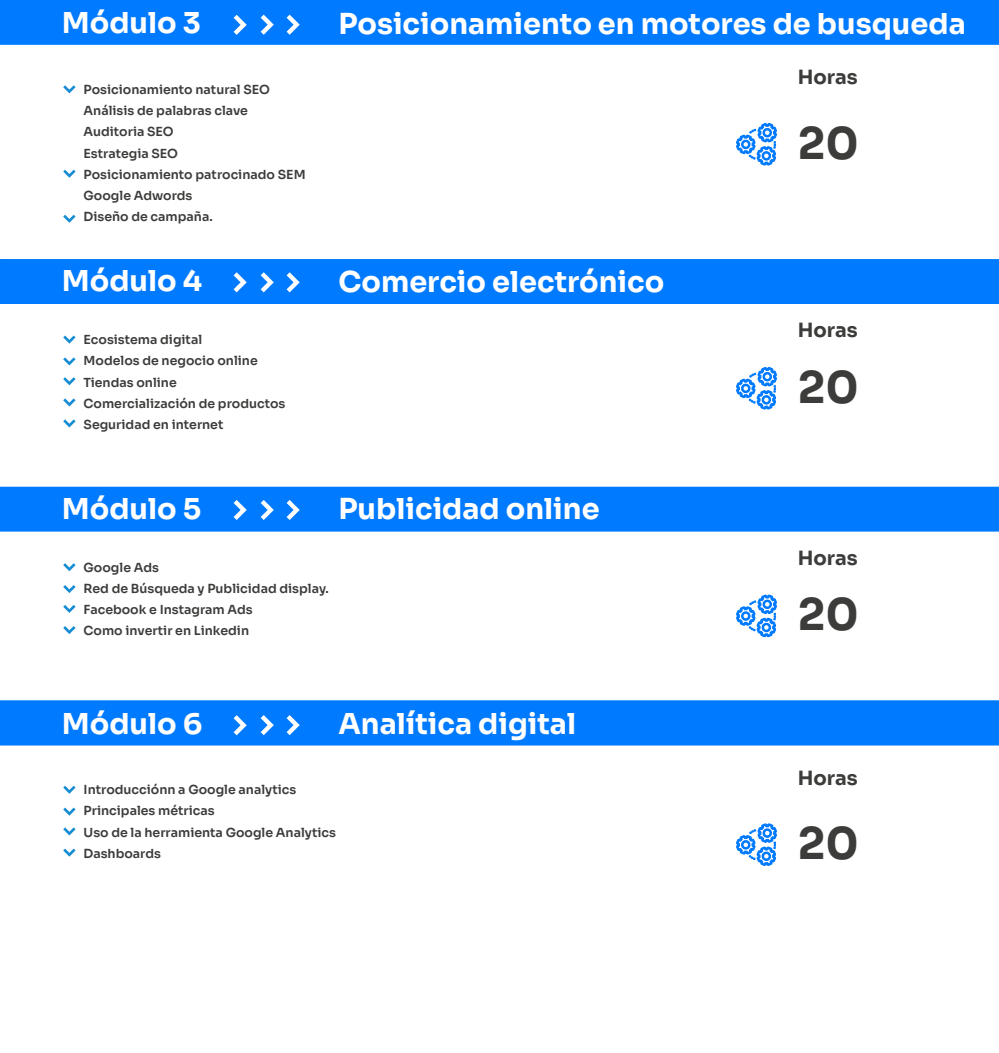
<style>
.page{position:relative;width:999px;height:1053px;background:#fff}
.page>*{position:absolute;margin:0;border:0;box-sizing:border-box;transform-origin:0 0}
.t1{font:43.75px "Sora";color:#3c3c3b}
.t2{font:28.75px "Sora";color:#fff}
.t3{font:19.62px "Sora";color:#3c3c3b}
.t4{font:12.5px/21.2px "Sora";color:#3c3c3b}
</style>
<div class="page">
<div style="left:0;top:701px;width:998px;height:43px;background:#007aff"></div>
<div style="left:0;top:700px;width:998px;height:45px;border:1px solid #007aff"></div>
<svg style="left:233px;top:715px;width:13px;height:20px"></svg>
<svg style="left:260px;top:715px;width:14px;height:20px"></svg>
<svg style="left:286px;top:715px;width:13px;height:20px"></svg>
<svg style="left:736px;top:823px;width:41px;height:43px"></svg>
<svg style="left:63px;top:785px;width:13px;height:8px"></svg>
<svg style="left:63px;top:807px;width:13px;height:8px"></svg>
<svg style="left:63px;top:827px;width:13px;height:8px"></svg>
<svg style="left:63px;top:848px;width:13px;height:8px"></svg>
<div style="left:0;top:0;width:998px;height:45px;background:#007aff"></div>
<div style="left:0;top:259px;width:998px;height:45px;background:#007aff;border:1px solid #007aff"></div>
<svg style="left:233px;top:15px;width:13px;height:20px"></svg>
<svg style="left:233px;top:272px;width:13px;height:20px"></svg>
<svg style="left:260px;top:272px;width:14px;height:20px"></svg>
<svg style="left:286px;top:272px;width:13px;height:20px"></svg>
<svg style="left:260px;top:15px;width:14px;height:20px"></svg>
<svg style="left:286px;top:15px;width:13px;height:20px"></svg>
<svg style="left:736px;top:123px;width:41px;height:43px"></svg>
<svg style="left:63px;top:85px;width:13px;height:8px"></svg>
<svg style="left:63px;top:170px;width:13px;height:8px"></svg>
<svg style="left:63px;top:215px;width:13px;height:8px"></svg>
<svg style="left:63px;top:335px;width:13px;height:8px"></svg>
<svg style="left:63px;top:357px;width:13px;height:8px"></svg>
<svg style="left:63px;top:377px;width:13px;height:8px"></svg>
<svg style="left:63px;top:398px;width:13px;height:8px"></svg>
<svg style="left:63px;top:419px;width:13px;height:8px"></svg>
<svg style="left:736px;top:367px;width:41px;height:43px"></svg>
<div style="left:0;top:486px;width:998px;height:45px;background:#007aff;border:1px solid #007aff"></div>
<svg style="left:233px;top:500px;width:13px;height:20px"></svg>
<svg style="left:260px;top:500px;width:14px;height:20px"></svg>
<svg style="left:286px;top:500px;width:13px;height:20px"></svg>
<svg style="left:63px;top:563px;width:13px;height:8px"></svg>
<svg style="left:63px;top:585px;width:13px;height:8px"></svg>
<svg style="left:63px;top:605px;width:13px;height:8px"></svg>
<svg style="left:63px;top:626px;width:13px;height:8px"></svg>
<svg style="left:736px;top:594px;width:41px;height:44px"></svg>
<h2 class="t2" style="left:62px;top:0;width:141px">Módulo 3</h2>
<h2 class="t2" style="left:338px;top:0;width:628px">Posicionamiento en motores de busqueda</h2>
<p class="t4" style="left:84px;top:77px;width:223px">Posicionamiento natural SEO<br>Análisis de palabras clave<br>Auditoria SEO<br>Estrategia SEO<br>Posicionamiento patrocinado SEM<br>Google Adwords<br>Diseño de campaña.</p>
<h2 class="t2" style="left:62px;top:257px;width:142px">Módulo 4</h2>
<h2 class="t2" style="left:338px;top:257px;width:327px">Comercio electrónico</h2>
<p class="t4" style="left:84px;top:328px;width:203px">Ecosistema digital<br>Modelos de negocio online<br>Tiendas online<br>Comercialización de productos<br>Seguridad en internet</p>
<h2 class="t2" style="left:62px;top:484px;width:141px">Módulo 5</h2>
<h2 class="t2" style="left:338px;top:485px;width:262px">Publicidad online</h2>
<p class="t4" style="left:84px;top:555px;width:247px">Google Ads<br>Red de Búsqueda y Publicidad display.<br>Facebook e Instagram Ads<br>Como invertir en Linkedin</p>
<h2 class="t2" style="left:62px;top:700px;width:142px">Módulo 6</h2>
<h2 class="t2" style="left:338px;top:700px;width:239px">Analítica digital</h2>
<p class="t4" style="left:84px;top:777px;width:254px">Introducciónn a Google analytics<br>Principales métricas<br>Uso de la herramienta Google Analytics<br>Dashboards</p>
<h3 class="t3" style="left:797px;top:61px;width:61px">Horas</h3>
<h1 class="t1" style="left:797px;top:107px;width:63px">20</h1>
<h3 class="t3" style="left:797px;top:314px;width:61px">Horas</h3>
<h1 class="t1" style="left:797px;top:351px;width:63px">20</h1>
<h3 class="t3" style="left:797px;top:542px;width:61px">Horas</h3>
<h1 class="t1" style="left:797px;top:578px;width:63px">20</h1>
<h3 class="t3" style="left:797px;top:761px;width:61px">Horas</h3>
<h1 class="t1" style="left:797px;top:807px;width:63px">20</h1>
</div>
